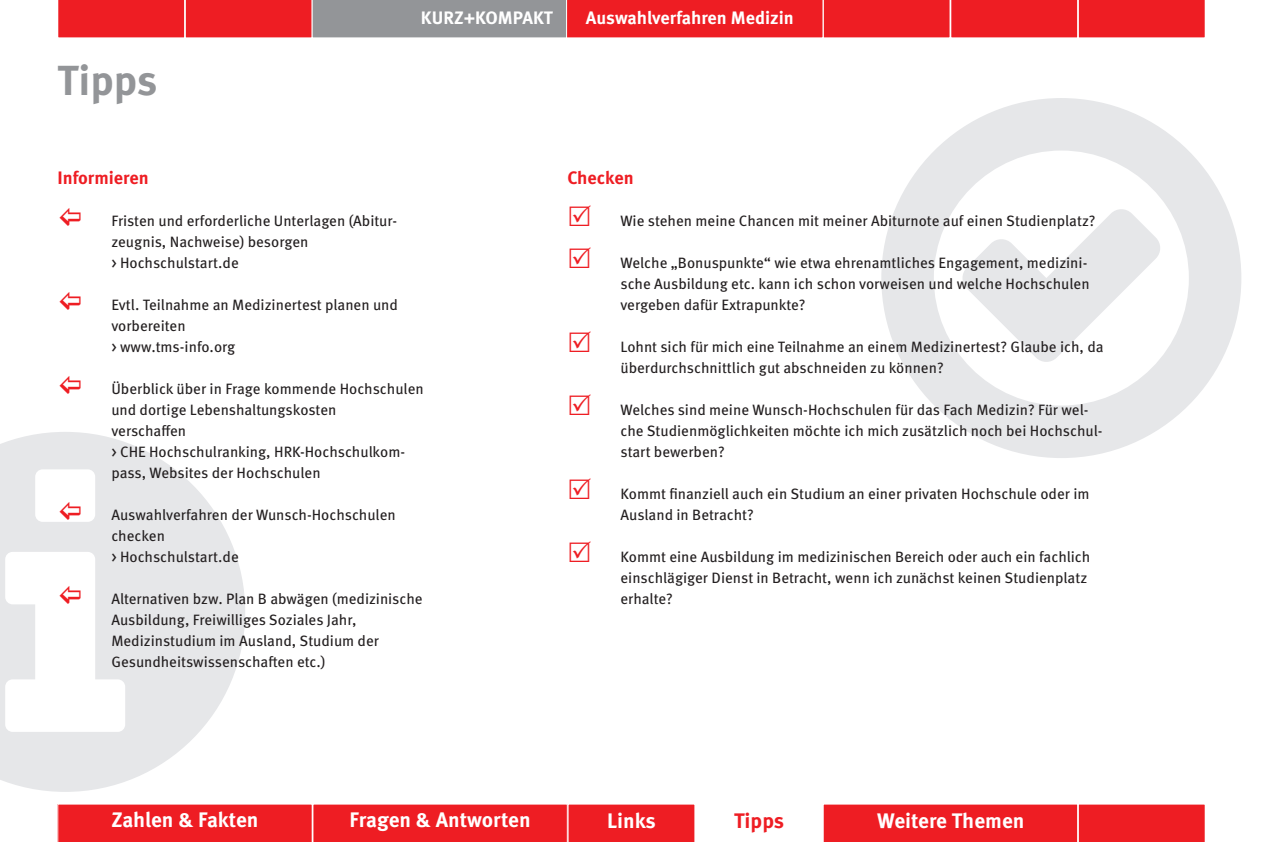
<style>
.page{position:relative;width:1263px;height:842px;background:#fff}
.page>*{position:absolute;margin:0;border:0;box-sizing:border-box;transform-origin:0 0}
.head{font:700 42px "Meta Pro";color:#939598}
.t1{font:700 21px "Meta Pro";color:#fff}
.t2{font:700 21px "Meta Pro";color:#ee1d23}
.head-2{font:700 18px "Meta Pro";color:#fff}
.head-3{font:700 18px "Meta Pro";color:#ee1d23}
.copy{font:15px/21px "Meta Pro";color:#231f20}
</style>
<div class="page">
<svg style="left:0;top:432px;width:245px;height:360px;fill:#e6e7e9"></svg>
<svg style="left:881px;top:98px;width:360px;height:360px"></svg>
<svg style="left:58px;top:0;width:1147px;height:38px;background:#da3c41"></svg>
<svg style="left:57px;top:804px;width:1148px;height:38px;background:#f03a40"></svg>
<svg style="left:60px;top:501px;width:21px;height:19px"></svg>
<svg style="left:60px;top:585px;width:21px;height:19px"></svg>
<p class="head" style="left:57px;top:48px;width:102px">Tipps</p>
<p class="head-2" style="left:421px;top:4px;width:133px">KURZ+KOMPAKT</p>
<p class="head-2" style="left:586px;top:4px;width:209px">Auswahlverfahren Medizin</p>
<p class="head-3" style="left:57px;top:163px;width:93px">Informieren</p>
<p class="copy" style="left:111px;top:209px;width:287px">Fristen und erforderliche Unterlagen (Abitur&shy;zeugnis, Nachweise) besorgen<br>&gt; Hochschulstart.de</p>
<p class="copy" style="left:111px;top:293px;width:288px">Evtl. Teilnahme an Medizinertest planen und</p>
<p class="copy" style="left:111px;top:314px;width:125px">vorbereiten<br>&gt; www.tms-info.org</p>
<p class="copy" style="left:111px;top:377px;width:314px">Überblick über in Frage kommende Hochschulen und dortige Lebenshaltungskosten</p>
<p class="copy" style="left:111px;top:419px;width:76px">verschaffen</p>
<p class="copy" style="left:111px;top:440px;width:295px">&gt; CHE Hochschulranking, HRK-Hochschulkom&shy;pass, Websites der Hochschulen</p>
<p class="copy" style="left:111px;top:503px;width:286px">Auswahlverfahren der Wunsch-Hochschulen checken</p>
<p class="copy" style="left:111px;top:545px;width:129px">&gt; Hochschulstart.de</p>
<p class="copy" style="left:111px;top:587px;width:313px">Alternativen bzw. Plan B abwägen (medizinische<br>Ausbildung, Freiwilliges Soziales Jahr,</p>
<p class="copy" style="left:111px;top:629px;width:269px">Medizinstudium im Ausland, Studium der</p>
<p class="copy" style="left:111px;top:650px;width:216px">Gesundheitswissenschaften etc.)</p>
<p class="head-3" style="left:567px;top:163px;width:68px">Checken</p>
<p class="copy" style="left:620px;top:209px;width:476px">Wie stehen meine Chancen mit meiner Abiturnote auf einen Studienplatz?</p>
<p class="copy" style="left:620px;top:251px;width:471px">Welche „Bonuspunkte“ wie etwa ehrenamtliches Engagement, medizini&shy;sche Ausbildung etc. kann ich schon vorweisen und welche Hochschulen vergeben dafür Extrapunkte?</p>
<p class="copy" style="left:620px;top:335px;width:485px">Lohnt sich für mich eine Teilnahme an einem Medizinertest? Glaube ich, da überdurchschnittlich gut abschneiden zu können?</p>
<p class="copy" style="left:620px;top:398px;width:484px">Welches sind meine Wunsch-Hochschulen für das Fach Medizin? Für wel&shy;che Studienmöglichkeiten möchte ich mich zusätzlich noch bei Hochschul&shy;start bewerben?</p>
<p class="copy" style="left:620px;top:482px;width:471px">Kommt finanziell auch ein Studium an einer privaten Hochschule oder im<br>Ausland in Betracht?</p>
<p class="copy" style="left:620px;top:545px;width:471px">Kommt eine Ausbildung im medizinischen Bereich oder auch ein fachlich einschlägiger Dienst in Betracht, wenn ich zunächst keinen Studienplatz erhalte?</p>
<p class="t1" style="left:111px;top:804px;width:149px">Zahlen &amp; Fakten</p>
<p class="t1" style="left:350px;top:804px;width:183px">Fragen &amp; Antworten</p>
<p class="t1" style="left:607px;top:804px;width:50px">Links</p>
<p class="t2" style="left:734px;top:804px;width:52px">Tipps</p>
<p class="t1" style="left:877px;top:804px;width:149px">Weitere Themen</p>
</div>
